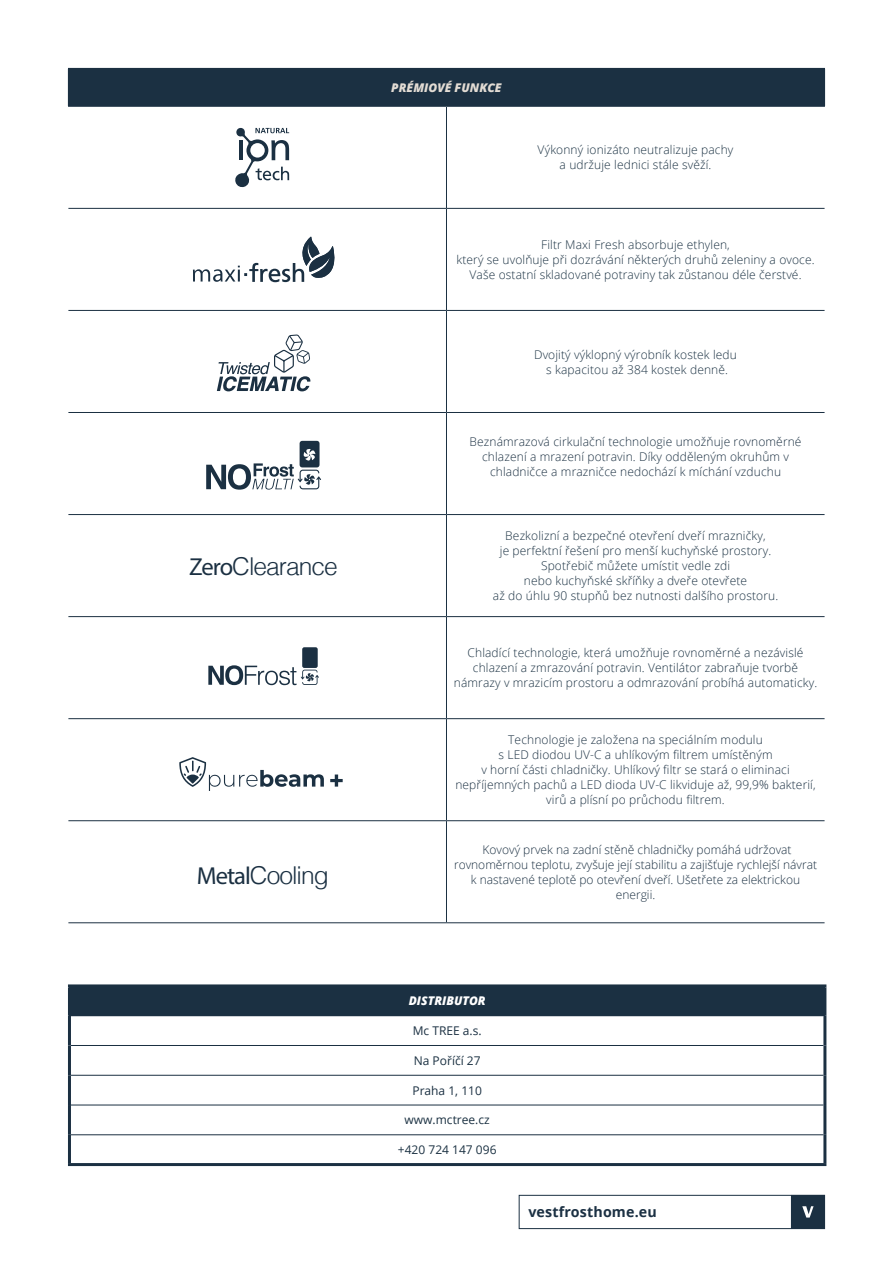
<style>
.page{position:relative;width:893px;height:1263px;background:#fff}
.page>*{position:absolute;margin:0;border:0;box-sizing:border-box;transform-origin:0 0}
.t1{font:300 24.6px "Helvetica";letter-spacing:-.04em;color:#1b3042}
.t2{font:700 14.25px "Open Sans";letter-spacing:.01em;color:#1b3043}
.t3{font:300 12px/15px "Open Sans";letter-spacing:.01em;color:#1a3142;text-align:center}
.t4{font:300 12px/15px "Open Sans";letter-spacing:.01em;color:#1b3042;text-align:center}
.t5{font:12px "Open Sans";color:#1b3142}
.t6{font:12px "Open Sans";color:#1b3042}
.t7{font:italic 800 12px "Open Sans";color:#e3dcd4}
.t8{font:italic 800 12px "Open Sans";color:#fff}
.s1{font-family:"Myriad Pro";font-weight:400}
</style>
<div class="page">
<div style="left:69px;top:986px;width:756px;height:30px;background:#1b3042"></div>
<hr style="left:71px;top:1045px;width:752px;height:1px;background:#1b3042">
<hr style="left:71px;top:1075px;width:752px;height:1px;background:#1b3042">
<hr style="left:71px;top:1105px;width:752px;height:1px;background:#1b3042">
<hr style="left:71px;top:1134px;width:752px;height:1px;background:#1b3042">
<hr style="left:68px;top:984px;width:758px;height:3px;background:#1b3042">
<hr style="left:68px;top:987px;width:3px;height:29px;background:#1b3042">
<hr style="left:823px;top:987px;width:3px;height:29px;background:#1b3042">
<hr style="left:68px;top:1016px;width:3px;height:29px;background:#1b3042">
<hr style="left:823px;top:1016px;width:3px;height:29px;background:#1b3042">
<hr style="left:68px;top:1045px;width:3px;height:30px;background:#1b3042">
<hr style="left:823px;top:1045px;width:3px;height:30px;background:#1b3042">
<hr style="left:68px;top:1075px;width:3px;height:30px;background:#1b3042">
<hr style="left:823px;top:1075px;width:3px;height:30px;background:#1b3042">
<hr style="left:68px;top:1105px;width:3px;height:30px;background:#1b3042">
<hr style="left:823px;top:1105px;width:3px;height:30px;background:#1b3042">
<hr style="left:68px;top:1135px;width:3px;height:28px;background:#1b3042">
<hr style="left:823px;top:1135px;width:3px;height:28px;background:#1b3042">
<hr style="left:68px;top:1163px;width:758px;height:3px;background:#1b3042">
<svg style="left:791px;top:1197px;width:32px;height:30px"></svg>
<div style="left:519px;top:1195px;width:306px;height:34px;border:1px solid #1b3042"></div>
<div style="left:68px;top:68px;width:757px;height:38px;background:#1b3042"></div>
<hr style="left:68px;top:106px;width:378px;height:1px;background:#1b3042">
<hr style="left:446px;top:106px;width:379px;height:1px;background:#1b3042">
<hr style="left:446px;top:107px;width:1px;height:101px;background:#1b3042">
<hr style="left:68px;top:208px;width:378px;height:1px;background:#1b3042">
<hr style="left:446px;top:208px;width:379px;height:1px;background:#1b3042">
<hr style="left:446px;top:209px;width:1px;height:101px;background:#1b3042">
<hr style="left:68px;top:310px;width:378px;height:1px;background:#1b3042">
<hr style="left:446px;top:310px;width:379px;height:1px;background:#1b3042">
<hr style="left:446px;top:311px;width:1px;height:101px;background:#1b3042">
<hr style="left:68px;top:412px;width:378px;height:1px;background:#1b3042">
<hr style="left:446px;top:412px;width:379px;height:1px;background:#1b3042">
<hr style="left:446px;top:413px;width:1px;height:101px;background:#1b3042">
<hr style="left:68px;top:514px;width:378px;height:1px;background:#1b3042">
<hr style="left:446px;top:514px;width:379px;height:1px;background:#1b3042">
<hr style="left:446px;top:515px;width:1px;height:101px;background:#1b3042">
<hr style="left:68px;top:616px;width:378px;height:1px;background:#1b3042">
<hr style="left:446px;top:616px;width:379px;height:1px;background:#1b3042">
<hr style="left:446px;top:617px;width:1px;height:101px;background:#1b3042">
<hr style="left:68px;top:718px;width:378px;height:1px;background:#1b3042">
<hr style="left:446px;top:718px;width:379px;height:1px;background:#1b3042">
<hr style="left:446px;top:719px;width:1px;height:101px;background:#1b3042">
<hr style="left:68px;top:820px;width:378px;height:1px;background:#1b3042">
<hr style="left:446px;top:820px;width:379px;height:1px;background:#1b3042">
<hr style="left:446px;top:821px;width:1px;height:101px;background:#1b3042">
<hr style="left:68px;top:922px;width:378px;height:1px;background:#1b3042">
<hr style="left:446px;top:922px;width:379px;height:1px;background:#1b3042">
<svg style="left:474px;top:514px;width:330px;height:2px"></svg>
<svg style="left:206px;top:441px;width:115px;height:49px"></svg>
<svg style="left:193px;top:237px;width:142px;height:45px"></svg>
<svg style="left:235px;top:128px;width:54px;height:60px"></svg>
<svg style="left:217px;top:334px;width:93px;height:57px"></svg>
<div style="left:302px;top:647px;width:16px;height:21px;background:#1b3042;border-radius:2px"></div>
<svg style="left:208px;top:665px;width:111px;height:20px"></svg>
<svg style="left:179px;top:757px;width:145px;height:34px"></svg>
<svg style="left:330px;top:774px;width:13px;height:13px"></svg>
<h1 class="t1" style="left:189px;top:551px;width:150px"><span class="s1">Zero</span>Clearance</h1>
<h1 class="t1" style="left:197px;top:860px;width:134px"><span class="s1">Metal</span>Cooling</h1>
<p class="t7" style="left:391px;top:78px;width:112px">PRÉMIOVÉ FUNKCE</p>
<p class="t3" style="left:538px;top:142px;width:197px">Výkonný ionizáto neutralizuje pachy a udržuje lednici stále svěží.</p>
<p class="t3" style="left:456px;top:237px;width:360px">Filtr Maxi Fresh absorbuje ethylen,<br>který se uvolňuje při dozrávání některých druhů zeleniny a ovoce.<br>Vaše ostatní skladované potraviny tak zůstanou déle čerstvé.</p>
<p class="t3" style="left:534px;top:346px;width:204px">Dvojitý výklopný výrobník kostek ledu s kapacitou až 384 kostek denně.</p>
<p class="t4" style="left:470px;top:433px;width:333px">Beznámrazová cirkulační technologie umožňuje rovnoměrné chlazení a mrazení potravin. Díky odděleným okruhům v chladničce a mrazničce nedochází k míchání vzduchu</p>
<p class="t3" style="left:493px;top:528px;width:287px">Bezkolizní a bezpečné otevření dveří mrazničky,<br>je perfektní řešení pro menší kuchyňské prostory.<br>Spotřebič můžete umístit vedle zdi<br>nebo kuchyňské skříňky a dveře otevřete<br>až do úhlu 90 stupňů bez nutnosti dalšího prostoru.</p>
<p class="t3" style="left:454px;top:645px;width:365px">Chladící technologie, která umožňuje rovnoměrné a nezávislé chlazení a zmrazování potravin. Ventilátor zabraňuje tvorbě námrazy v mrazicím prostoru a odmrazování probíhá automaticky.</p>
<p class="t4" style="left:455px;top:732px;width:362px">Technologie je založena na speciálním modulu<br>s LED diodou UV-C a uhlíkovým filtrem umístěným<br>v horní části chladničky. Uhlíkový filtr se stará o eliminaci nepříjemných pachů a LED dioda UV-C likviduje až, 99,9% bakterií, virů a plísní po průchodu filtrem.</p>
<p class="t4" style="left:454px;top:842px;width:365px">Kovový prvek na zadní stěně chladničky pomáhá udržovat rovnoměrnou teplotu, zvyšuje její stabilitu a zajišťuje rychlejší návrat k nastavené teplotě po otevření dveří. Ušetřete za elektrickou energii.</p>
<p class="t8" style="left:409px;top:992px;width:79px">DISTRIBUTOR</p>
<p class="t6" style="left:413px;top:1022px;width:70px">Mc TREE a.s.</p>
<p class="t5" style="left:414px;top:1052px;width:68px">Na Poříčí 27</p>
<p class="t6" style="left:412px;top:1082px;width:71px">Praha 1, 110</p>
<p class="t5" style="left:405px;top:1112px;width:87px">www.mctree.cz</p>
<p class="t5" style="left:398px;top:1142px;width:100px">+420 724 147 096</p>
<p class="t2" style="left:528px;top:1202px;width:130px">vestfrosthome.eu</p>
</div>
